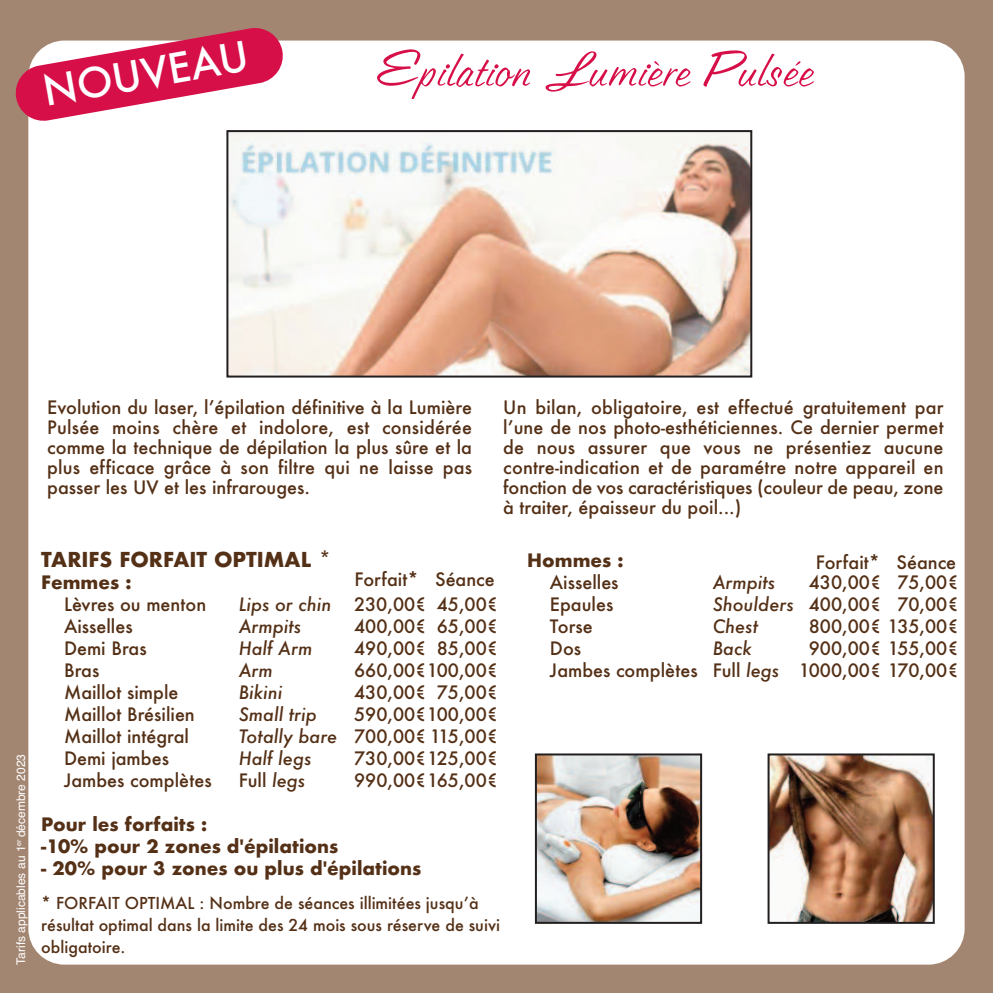
<style>
.page{position:relative;width:993px;height:993px;background:#fff}
.page>*{position:absolute;margin:0;border:0;box-sizing:border-box;transform-origin:0 0}
.t1{font:50px "OPTI Lester";color:#d70f48}
.t2{font:500 40px "Futura";color:#fff}
.t3{font:700 20px "Futura";color:#543016}
.t4{font:500 18px/20px "Futura";color:#543016;text-align:justify}
.t5{font:700 18px/22px "Futura";color:#543016}
.t6{font:italic 500 18px "Futura";color:#543016}
.t7{font:500 16px/22px "Futura";color:#543016}
.t8{font:12px "Helvetica";color:#fff}
.s1{font-style:italic}
</style>
<div class="page">
<div style="left:0;top:0;width:992px;height:992px;background:#a38671"></div>
<div style="left:28px;top:41px;width:936px;height:923px;background:#fff;border-radius:36px"></div>
<svg style="left:14px;top:26px;width:271px;height:97px"></svg>
<img style="left:229px;top:133px;width:520px;height:241px">
<div style="left:226px;top:130px;width:526px;height:247px;border:2px solid #231f20"></div>
<img style="left:537px;top:756px;width:162px;height:164px">
<div style="left:534px;top:753px;width:168px;height:170px;border:2px solid #231f20"></div>
<img style="left:770px;top:756px;width:161px;height:164px">
<div style="left:767px;top:753px;width:167px;height:170px;border:2px solid #231f20"></div>
<h2 class="t2" style="left:40px;top:69px;width:209px;rotate:-10deg">NOUVEAU</h2>
<h1 class="t1" style="left:372px;top:39px;width:444px">Epilation Lumière Pulsée</h1>
<p class="t8" style="left:14px;top:964px;width:212px;rotate:-90deg">Tarifs applicables au 1<sup>er</sup> décembre 2023</p>
<p class="t4" style="left:47px;top:397px;width:426px">Evolution du laser, l’épilation définitive à la Lumière Pulsée moins chère et indolore, est considérée comme la technique de dépilation la plus sûre et la plus efficace grâce à son filtre qui ne laisse pas passer les UV et les infrarouges.</p>
<p class="t4" style="left:503px;top:397px;width:441px">Un bilan, obligatoire, est effectué gratuitement par l’une de nos photo-esthéticiennes. Ce dernier permet de nous assurer que vous ne présentiez aucune contre-indication et de paramétre notre appareil en fonction de vos caractéristiques (couleur de peau, zone à traiter, épaisseur du poil...)</p>
<p class="t3" style="left:41px;top:545px;width:292px">TARIFS FORFAIT OPTIMAL *</p>
<p class="t5" style="left:41px;top:571px;width:92px">Femmes :</p>
<p class="t4" style="left:64px;top:594px;width:144px">Lèvres ou menton</p>
<p class="t6" style="left:239px;top:594px;width:94px">Lips or chin</p>
<p class="t4" style="left:354px;top:594px;width:145px">230,00€ 45,00€</p>
<p class="t4" style="left:64px;top:616px;width:70px">Aisselles</p>
<p class="t6" style="left:239px;top:616px;width:64px">Armpits</p>
<p class="t4" style="left:354px;top:616px;width:145px">400,00€ 65,00€</p>
<p class="t4" style="left:64px;top:638px;width:84px">Demi Bras</p>
<p class="t6" style="left:239px;top:638px;width:75px">Half Arm</p>
<p class="t4" style="left:354px;top:638px;width:145px">490,00€ 85,00€</p>
<p class="t4" style="left:64px;top:660px;width:37px">Bras</p>
<p class="t6" style="left:239px;top:660px;width:36px">Arm</p>
<p class="t4" style="left:354px;top:660px;width:145px">660,00€100,00€</p>
<p class="t4" style="left:64px;top:682px;width:116px">Maillot simple</p>
<p class="t6" style="left:239px;top:682px;width:45px">Bikini</p>
<p class="t4" style="left:354px;top:682px;width:145px">430,00€ 75,00€</p>
<p class="t4" style="left:64px;top:704px;width:132px">Maillot Brésilien</p>
<p class="t6" style="left:239px;top:704px;width:80px">Small trip</p>
<p class="t4" style="left:354px;top:704px;width:145px">590,00€100,00€</p>
<p class="t4" style="left:64px;top:726px;width:126px">Maillot intégral</p>
<p class="t4" style="left:239px;top:726px;width:260px"><span class="s1">Totally bare</span> 700,00€ 115,00€</p>
<p class="t4" style="left:64px;top:748px;width:106px">Demi jambes</p>
<p class="t6" style="left:239px;top:748px;width:74px">Half legs</p>
<p class="t4" style="left:354px;top:748px;width:145px">730,00€125,00€</p>
<p class="t4" style="left:64px;top:770px;width:149px">Jambes complètes</p>
<p class="t4" style="left:239px;top:770px;width:68px">Full <span class="s1">legs</span></p>
<p class="t4" style="left:354px;top:770px;width:145px">990,00€165,00€</p>
<p class="t5" style="left:41px;top:813px;width:298px">Pour les forfaits :<br>-10% pour 2 zones d'épilations</p>
<p class="t5" style="left:41px;top:857px;width:381px">- 20% pour 3 zones ou plus d'épilations</p>
<p class="t7" style="left:41px;top:891px;width:460px">* FORFAIT OPTIMAL : Nombre de séances illimitées jusqu’à résultat optimal dans la limite des 24 mois sous réserve de suivi obligatoire.</p>
<p class="t5" style="left:527px;top:549px;width:98px">Hommes :</p>
<p class="t4" style="left:549px;top:573px;width:70px">Aisselles</p>
<p class="t6" style="left:712px;top:572px;width:64px">Armpits</p>
<p class="t4" style="left:808px;top:573px;width:151px">430,00€ 75,00€</p>
<p class="t4" style="left:549px;top:595px;width:65px">Epaules</p>
<p class="t4" style="left:712px;top:595px;width:247px"><span class="s1">Shoulders</span> 400,00€ 70,00€</p>
<p class="t4" style="left:549px;top:617px;width:44px">Torse</p>
<p class="t6" style="left:712px;top:616px;width:47px">Chest</p>
<p class="t4" style="left:808px;top:617px;width:151px">800,00€ 135,00€</p>
<p class="t4" style="left:549px;top:639px;width:33px">Dos</p>
<p class="t6" style="left:712px;top:638px;width:41px">Back</p>
<p class="t4" style="left:815px;top:553px;width:142px">Forfait* Séance</p>
<p class="t4" style="left:354px;top:569px;width:142px">Forfait* Séance</p>
<p class="t4" style="left:549px;top:638px;width:410px;line-height:22px;text-align:right">900,00€ 155,00€<br>Jambes complètes Full <span class="s1">legs</span> 1000,00€ 170,00€</p>
</div>
